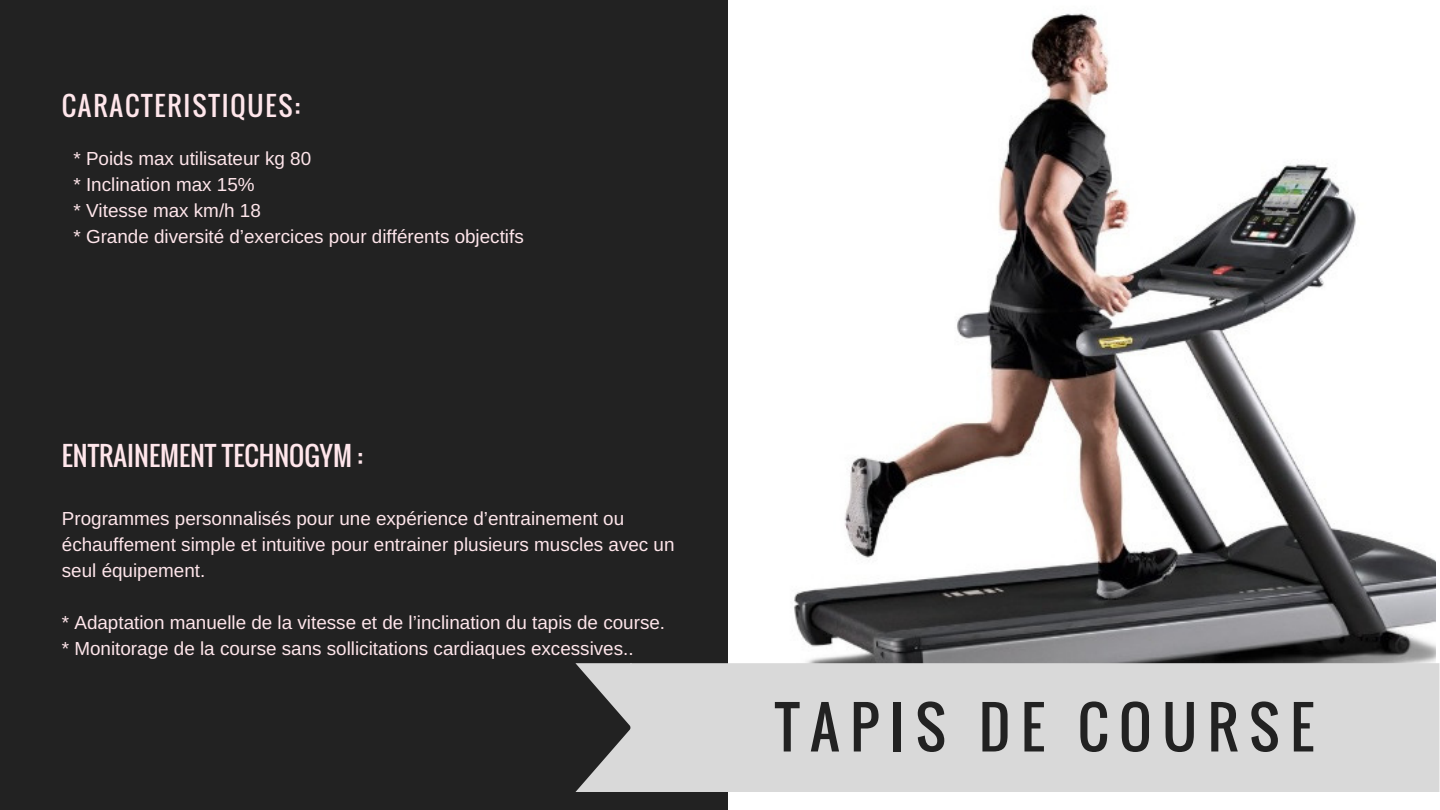
<style>
.page{position:relative;width:1440px;height:810px;background:#fff}
.page>*{position:absolute;margin:0;border:0;box-sizing:border-box;transform-origin:0 0}
.t1{font:56.55px "Oswald";letter-spacing:.19em;color:#222}
.t2{font:26.4px "Oswald";color:#ffe6eb}
.t3{font:26.4px "Oswald";letter-spacing:.07em;color:#ffe6eb}
.t4{font:18.9px/25.8px "Arimo";color:#ffe6eb}
</style>
<div class="page">
<img style="left:794px;top:13px;width:642px;height:650px">
<div style="left:0;top:0;width:728px;height:810px;background:#222"></div>
<div style="left:632px;top:663px;width:807px;height:128px;background:#d9d9d9"></div>
<svg style="left:575px;top:663px;width:57px;height:128px"></svg>
<h2 class="t3" style="left:62px;top:85px;width:240px">CARACTERISTIQUES:</h2>
<p class="t4" style="left:73px;top:146px;width:452px">* Poids max utilisateur kg 80<br>* Inclination max 15%<br>* Vitesse max km/h 18<br>* Grande diversité d’exercices pour différents objectifs</p>
<h2 class="t2" style="left:62px;top:435px;width:303px">ENTRAINEMENT TECHNOGYM :</h2>
<p class="t4" style="left:62px;top:506px;width:614px">Programmes personnalisés pour une expérience d’entrainement ou échauffement simple et intuitive pour entrainer plusieurs muscles avec un seul équipement.</p>
<p class="t4" style="left:62px;top:609px;width:605px">* Adaptation manuelle de la vitesse et de l’inclination du tapis de course. * Monitorage de la course sans sollicitations cardiaques excessives..</p>
<h1 class="t1" style="left:775px;top:684px;width:541px">TAPIS DE COURSE</h1>
</div>
